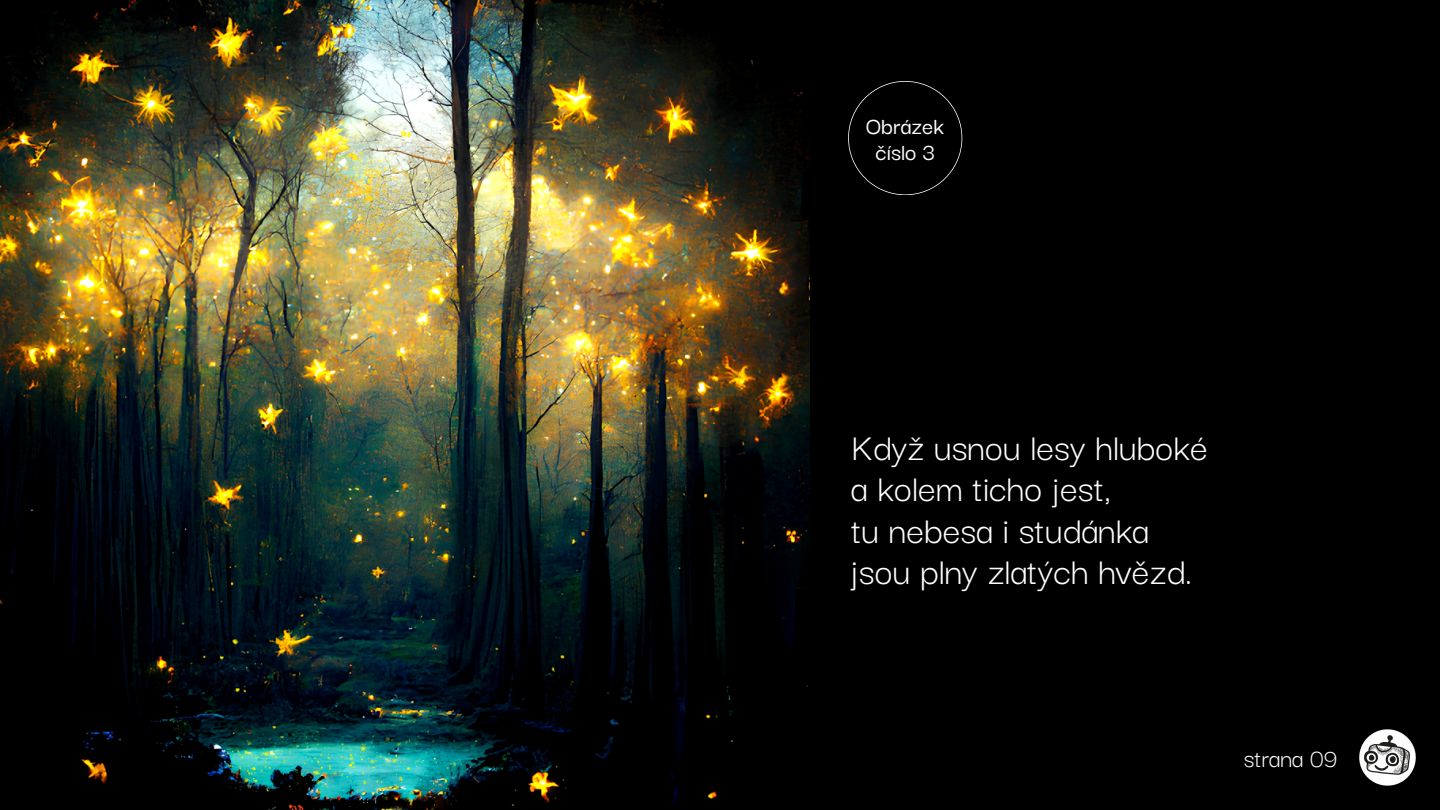
<style>
.page{position:relative;width:1440px;height:810px;background:#000}
.page>*{position:absolute;margin:0;border:0;box-sizing:border-box;transform-origin:0 0}
.t1{font:40px/41.2px "Darker Grotesque";color:#fff}
.t2{font:27px "Darker Grotesque";color:#fff}
.t3{font:500 25px/25.5px "Darker Grotesque";color:#fff;text-align:center}
</style>
<div class="page">
<svg style="left:848px;top:81px;width:114px;height:114px"></svg>
<img style="left:1359px;top:729px;width:56px;height:57px">
<img style="left:0;top:0;width:810px;height:810px">
<p class="t3" style="left:866px;top:112px;width:79px">Obrázek číslo 3</p>
<p class="t1" style="left:851px;top:424px;width:358px">Když usnou lesy hluboké a kolem ticho jest,<br>tu nebesa i studánka jsou plny zlatých hvězd.</p>
<p class="t2" style="left:1244px;top:739px;width:95px">strana 09</p>
</div>
